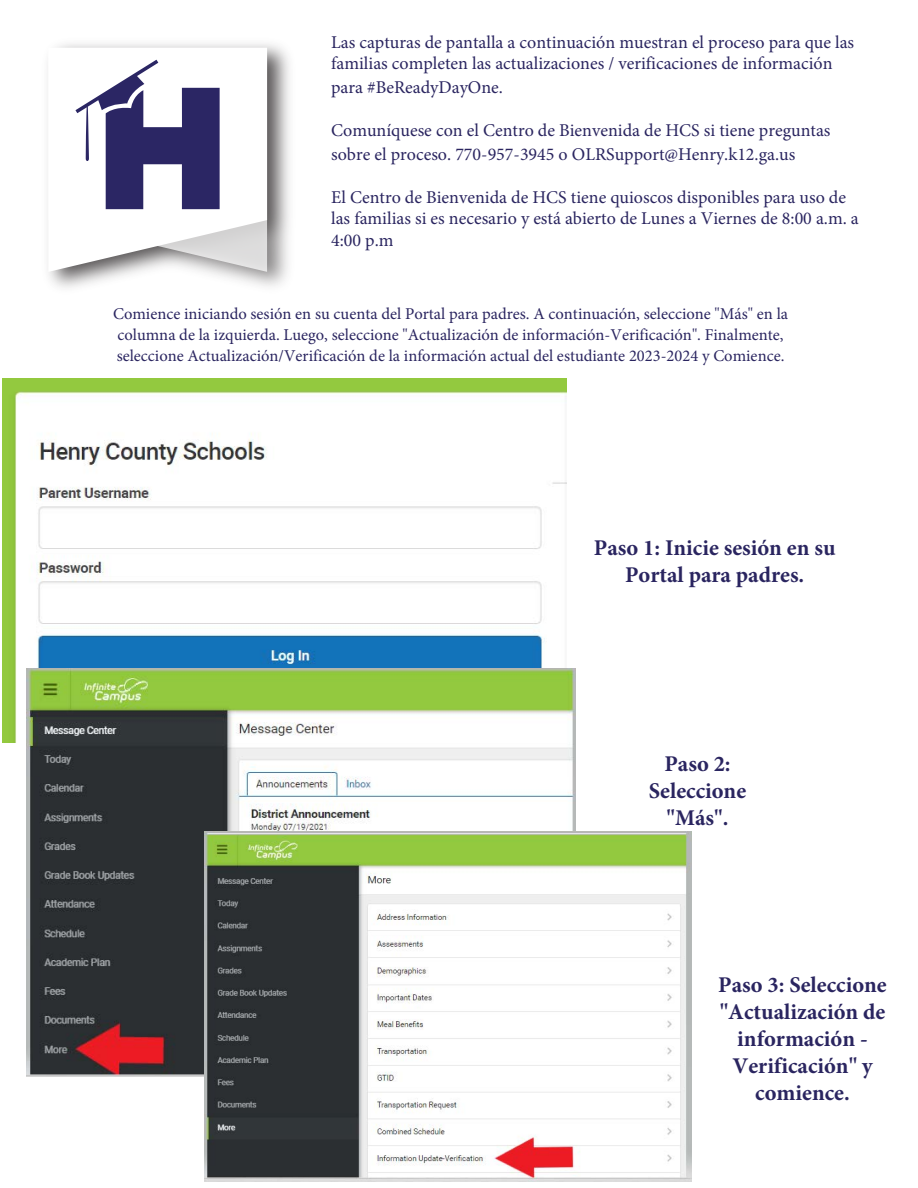
<style>
.page{position:relative;width:918px;height:1188px;background:#fff}
.page>*{position:absolute;margin:0;border:0;box-sizing:border-box;transform-origin:0 0}
.t1{font:700 22.5px/27px "Minion Pro";color:#2a2560;text-align:center}
.t2{font:18px/21.6px "Minion Pro";color:#2a2560}
.t3{font:16.5px/20.7px "Minion Pro";color:#2a2560}
</style>
<div class="page">
<img style="left:48px;top:44px;width:242px;height:244px">
<svg style="left:48px;top:48px;width:219px;height:224px"></svg>
<svg style="left:75px;top:60px;width:145px;height:149px"></svg>
<img style="left:3px;top:379px;width:563px;height:364px">
<img style="left:26px;top:669px;width:549px;height:408px">
<img style="left:204px;top:831px;width:487px;height:350px">
<p class="t2" style="left:331px;top:31px;width:525px">Las capturas de pantalla a continuación muestran el proceso para que las familias completen las actualizaciones / verificaciones de información</p>
<p class="t2" style="left:331px;top:76px;width:173px">para #BeReadyDayOne.</p>
<p class="t2" style="left:331px;top:119px;width:501px;line-height:23.7px">Comuníquese con el Centro de Bienvenida de HCS si tiene preguntas sobre el proceso. 770-957-3945 o OLRSupport@Henry.k12.ga.us</p>
<p class="t2" style="left:331px;top:186px;width:529px">El Centro de Bienvenida de HCS tiene quioscos disponibles para uso de las familias si es necesario y está abierto de Lunes a Viernes de 8:00 a.m. a<br>4:00 p.m</p>
<p class="t3" style="left:113px;top:304px;width:677px">Comience iniciando sesión en su cuenta del Portal para padres. A continuación, seleccione "Más" en la columna de la izquierda. Luego, seleccione "Actualización de información-Verificación". Finalmente, seleccione Actualización/Verificación de la información actual del estudiante 2023-2024 y Comience.</p>
<p class="t1" style="left:594px;top:534px;width:243px">Paso 1: Inicie sesión en su<br>Portal para padres.</p>
<p class="t1" style="left:649px;top:750px;width:99px">Paso 2:<br>Seleccione "Más".</p>
<p class="t1" style="left:718px;top:971px;width:170px">Paso 3: Seleccione "Actualización de información -<br>Verificación" y comience.</p>
</div>
